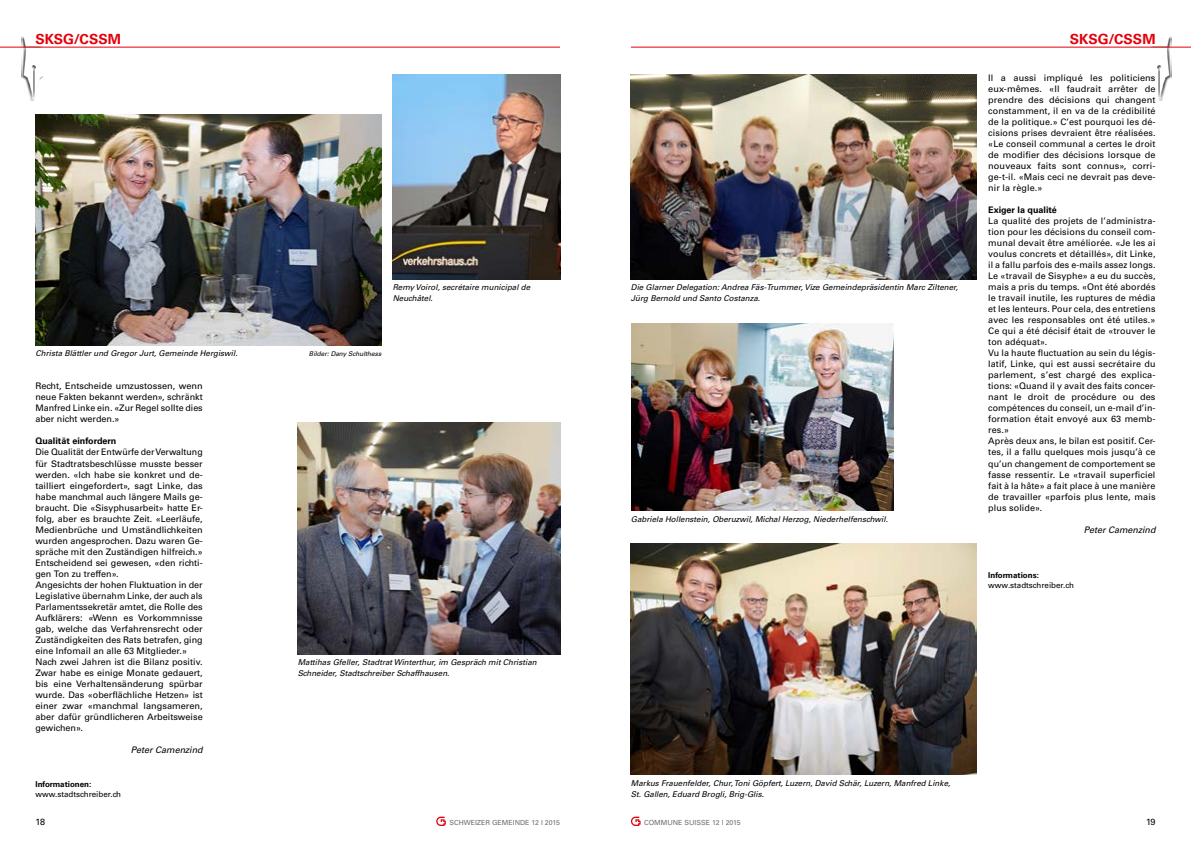
<style>
.page{position:relative;width:1191px;height:842px;background:#fff}
.page>*{position:absolute;margin:0;border:0;box-sizing:border-box;transform-origin:0 0}
.t1{font:700 14px "Univers LT Std";color:#e3000b}
.t2{font:9px/11px "Univers LT Std";color:#000;text-align:justify}
.t3{font:700 9px "Univers LT Std";color:#000}
.t4{font:italic 9px "Univers LT Std";color:#000}
.t5{font:italic 8px/11px "Univers LT Std";color:#000}
.t6{font:8px "Univers LT Std";color:#000}
.t7{font:700 8px "Univers LT Std";color:#000}
.t8{font:7px "Univers LT Std";color:#6e6e6e}
.t9{font:italic 6.5px "Univers LT Std";color:#000}
</style>
<div class="page">
<img style="left:1127px;top:37px;width:44px;height:64px">
<hr style="left:631px;top:47px;width:560px;height:1px;background:#e3000b">
<svg style="left:631px;top:817px;width:9px;height:9px"></svg>
<img style="left:631px;top:544px;width:346px;height:230px">
<img style="left:631px;top:323px;width:262px;height:187px">
<img style="left:631px;top:75px;width:346px;height:204px">
<img style="left:22px;top:37px;width:44px;height:64px">
<hr style="left:0;top:47px;width:560px;height:1px;background:#e3000b">
<svg style="left:436px;top:817px;width:10px;height:9px"></svg>
<img style="left:35px;top:114px;width:346px;height:231px">
<img style="left:298px;top:422px;width:262px;height:233px">
<img style="left:393px;top:75px;width:167px;height:204px">
<h1 class="t1" style="left:35px;top:31px;width:87px">SKSG/CSSM</h1>
<p class="t5" style="left:393px;top:282px;width:139px">Remy Voirol, secrétaire municipal de<br>Neuchâtel.</p>
<p class="t5" style="left:35px;top:348px;width:204px">Christa Blättler und Gregor Jurt, Gemeinde Hergiswil.</p>
<p class="t9" style="left:309px;top:350px;width:74px">Bilder: Dany Schulthess</p>
<p class="t2" style="left:35px;top:381px;width:169px">Recht, Entscheide umzustossen, wenn neue Fakten bekannt werden», schränkt Manfred Linke ein. «Zur Regel sollte dies aber nicht werden.»</p>
<p class="t3" style="left:35px;top:436px;width:82px">Qualität einfordern</p>
<p class="t2" style="left:35px;top:447px;width:169px;text-align:left">Die Qualität der Entwürfe der Verwaltung für Stadtratsbeschlüsse musste besser werden. «Ich habe sie konkret und de&shy;tailliert eingefordert», sagt Linke, das habe manchmal auch längere Mails ge&shy;braucht. Die «Sisyphusarbeit» hatte Er&shy;folg, aber es brauchte Zeit. «Leerläufe, Medienbrüche und Umständlichkeiten wurden angesprochen. Dazu waren Ge&shy;spräche mit den Zuständigen hilfreich.» Entscheidend sei gewesen, «den richti&shy;gen Ton zu treffen».<br>Angesichts der hohen Fluktuation in der Legislative übernahm Linke, der auch als Parlamentssekretär amtet, die Rolle des Aufklärers: «Wenn es Vorkommnisse gab, welche das Verfahrensrecht oder Zuständigkeiten des Rats betrafen, ging eine Infomail an alle 63 Mitglieder.» Nach zwei Jahren ist die Bilanz positiv.<br>Zwar habe es einige Monate gedauert, bis eine Verhaltensänderung spürbar wurde. Das «oberflächliche Hetzen» ist einer zwar «manchmal langsameren, aber dafür gründlicheren Arbeitsweise gewichen».</p>
<p class="t4" style="left:131px;top:744px;width:73px">Peter Camenzind</p>
<p class="t7" style="left:35px;top:779px;width:57px">Informationen:</p>
<p class="t6" style="left:35px;top:789px;width:87px">www.stadtschreiber.ch</p>
<p class="t2" style="left:35px;top:816px;width:11px">18</p>
<p class="t5" style="left:298px;top:656px;width:240px">Mattihas Gfeller, Stadtrat Winterthur, im Gespräch mit Christian<br>Schneider, Stadtschreiber Schaffhausen.</p>
<p class="t8" style="left:449px;top:818px;width:112px">SCHWEIZER GEMEINDE 12 l 2015</p>
<p class="t5" style="left:631px;top:282px;width:329px">Die Glarner Delegation: Andrea Fäs-Trummer, Vize Gemeindepräsidentin Marc Ziltener,<br>Jürg Bernold und Santo Costanza.</p>
<p class="t5" style="left:631px;top:513px;width:258px">Gabriela Hollenstein, Oberuzwil, Michal Herzog, Niederhelfenschwil.</p>
<h1 class="t1" style="left:1070px;top:31px;width:87px">SKSG/CSSM</h1>
<p class="t2" style="left:988px;top:73px;width:169px">Il a aussi impliqué les politiciens eux-mêmes. «Il faudrait arrêter de prendre des décisions qui changent constamment, il en va de la crédibilité de la politique.» C’est pourquoi les dé&shy;cisions prises devraient être réalisées. «Le conseil communal a certes le droit de modifier des décisions lorsque de nouveaux faits sont connus», corri&shy;ge-t-il. «Mais ceci ne devrait pas deve&shy;nir la règle.»</p>
<p class="t3" style="left:988px;top:205px;width:70px">Exiger la qualité</p>
<p class="t2" style="left:988px;top:216px;width:169px;text-align:left">La qualité des projets de l’administra&shy;tion pour les décisions du conseil com&shy;munal devait être améliorée. «Je les ai voulus concrets et détaillés», dit Linke, il a fallu parfois des e-mails assez longs.<br>Le «travail de Sisyphe» a eu du succès, mais a pris du temps. «Ont été abordés le travail inutile, les ruptures de média et les lenteurs. Pour cela, des entretiens avec les responsables ont été utiles.» Ce qui a été décisif était de «trouver le ton adéquat».<br>Vu la haute fluctuation au sein du légis&shy;latif, Linke, qui est aussi secrétaire du parlement, s’est chargé des explica&shy;tions: «Quand il y avait des faits concer&shy;nant le droit de procédure ou des compétences du conseil, un e-mail d’in&shy;formation était envoyé aux 63 memb&shy;res.»<br>Après deux ans, le bilan est positif. Cer&shy;tes, il a fallu quelques mois jusqu’à ce qu’un changement de comportement se fasse ressentir. Le «travail superficiel fait à la hâte» a fait place à une manière de travailler «parfois plus lente, mais plus solide».</p>
<p class="t4" style="left:1083px;top:524px;width:73px">Peter Camenzind</p>
<p class="t7" style="left:988px;top:570px;width:52px">Informations:</p>
<p class="t6" style="left:988px;top:580px;width:87px">www.stadtschreiber.ch</p>
<p class="t5" style="left:631px;top:777px;width:321px">Markus Frauenfelder, Chur, Toni Göpfert, Luzern, David Schär, Luzern, Manfred Linke,<br>St. Gallen, Eduard Brogli, Brig-Glis.</p>
<p class="t8" style="left:644px;top:818px;width:98px">COMMUNE SUISSE 12 l 2015</p>
<p class="t2" style="left:1146px;top:816px;width:11px">19</p>
</div>
